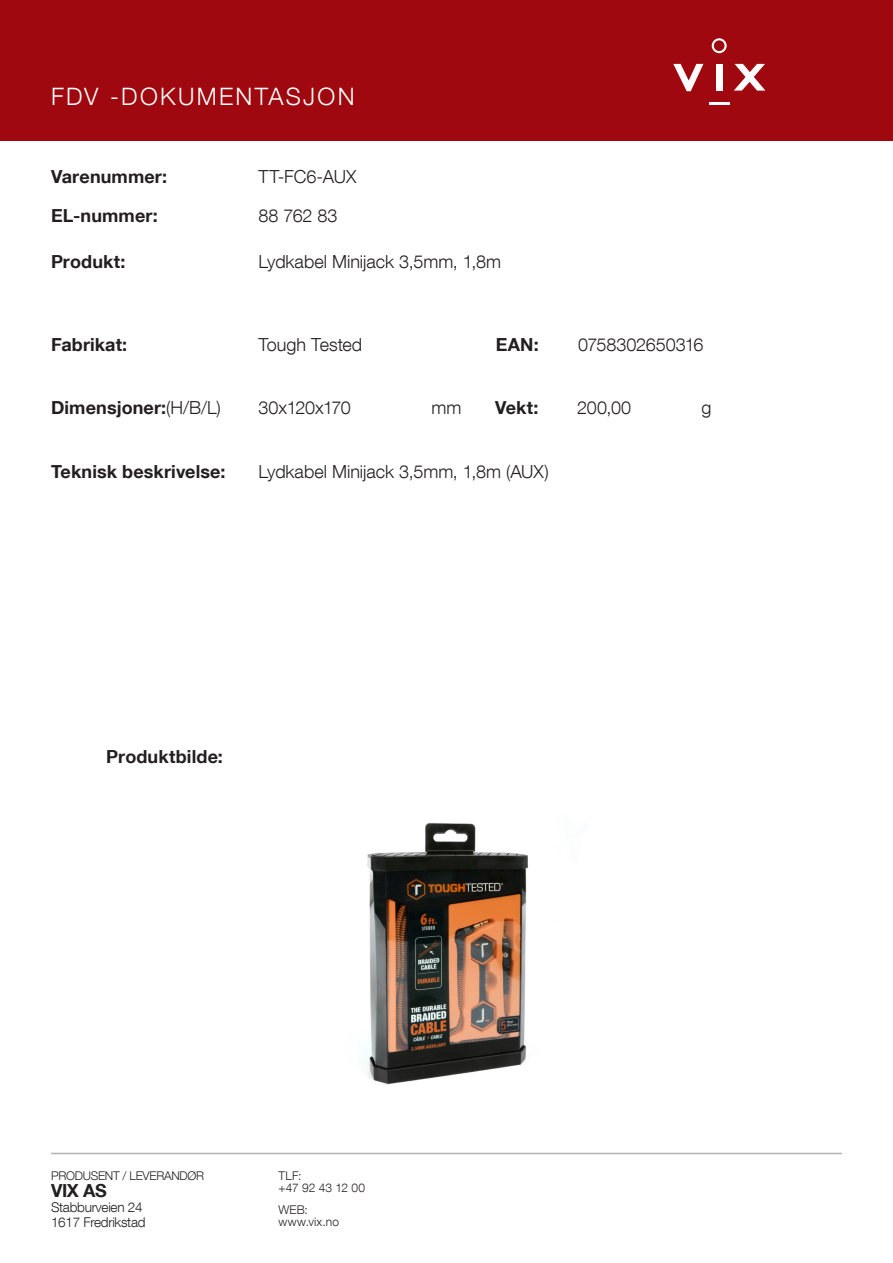
<style>
.page{position:relative;width:893px;height:1263px;background:#fff}
.page>*{position:absolute;margin:0;border:0;box-sizing:border-box;transform-origin:0 0}
.t1{font:300 24px "Helvetica Neue LT Com";letter-spacing:.095em;color:#fff}
.t2{font:300 18px "Helvetica Neue LT Com";color:#231f20}
.t3{font:700 18px "Helvetica Neue LT Com";letter-spacing:.005em;color:#231f20}
.t4{font:300 18px "Helvetica Neue LT Com";letter-spacing:-.025em;color:#231f20}
.t5{font:300 13.5px "Helvetica Neue LT Com";letter-spacing:-.02em;color:#231f20}
.t6{font:300 12px "Helvetica Neue LT Com";letter-spacing:-.02em;color:#231f20}
.s1{font-weight:300}
</style>
<div class="page">
<div style="left:0;top:0;width:893px;height:140px;background:#9f080e"></div>
<hr style="left:51px;top:1153px;width:791px;height:1px;background:#b3b3b3">
<svg style="left:673px;top:64px;width:30px;height:27px"></svg>
<div style="left:716px;top:64px;width:6px;height:27px;background:#fff"></div>
<svg style="left:734px;top:64px;width:31px;height:27px"></svg>
<svg style="left:712px;top:38px;width:15px;height:15px"></svg>
<hr style="left:709px;top:102px;width:20px;height:3px;background:#fff">
<img style="left:364px;top:823px;width:164px;height:262px">
<p class="t1" style="left:51px;top:81px;width:305px">FDV -DOKUMENTASJON</p>
<p class="t3" style="left:51px;top:165px;width:118px">Varenummer:</p>
<p class="t3" style="left:51px;top:204px;width:108px">EL-nummer:</p>
<p class="t2" style="left:259px;top:166px;width:99px">TT-FC6-AUX</p>
<p class="t2" style="left:259px;top:205px;width:80px">88 762 83</p>
<p class="t3" style="left:51px;top:250px;width:76px">Produkt:</p>
<p class="t2" style="left:259px;top:250px;width:244px">Lydkabel Minijack 3,5mm, 1,8m</p>
<p class="t3" style="left:51px;top:333px;width:78px">Fabrikat:</p>
<p class="t2" style="left:259px;top:334px;width:105px">Tough Tested</p>
<p class="t3" style="left:496px;top:333px;width:45px">EAN:</p>
<p class="t2" style="left:578px;top:334px;width:127px">0758302650316</p>
<p class="t3" style="left:51px;top:397px;width:171px">Dimensjoner:<span class="s1">(H/B/L)</span></p>
<p class="t4" style="left:259px;top:397px;width:94px">30x120x170</p>
<p class="t2" style="left:432px;top:397px;width:31px">mm</p>
<p class="t3" style="left:495px;top:397px;width:45px">Vekt:</p>
<p class="t2" style="left:577px;top:397px;width:56px">200,00</p>
<p class="t2" style="left:702px;top:397px;width:12px">g</p>
<p class="t3" style="left:51px;top:460px;width:176px">Teknisk beskrivelse:</p>
<p class="t2" style="left:259px;top:460px;width:292px">Lydkabel Minijack 3,5mm, 1,8m (AUX)</p>
<p class="t3" style="left:106px;top:746px;width:118px">Produktbilde:</p>
<p class="t6" style="left:51px;top:1168px;width:155px">PRODUSENT / LEVERANDØR</p>
<p class="t3" style="left:51px;top:1179px;width:57px">VIX AS</p>
<p class="t5" style="left:51px;top:1198px;width:93px">Stabburveien 24</p>
<p class="t5" style="left:51px;top:1213px;width:96px">1617 Fredrikstad</p>
<p class="t6" style="left:279px;top:1168px;width:25px">TLF:</p>
<p class="t6" style="left:279px;top:1180px;width:88px">+47 92 43 12 00</p>
<p class="t6" style="left:279px;top:1202px;width:31px">WEB:</p>
<p class="t6" style="left:279px;top:1214px;width:62px">www.vix.no</p>
</div>
